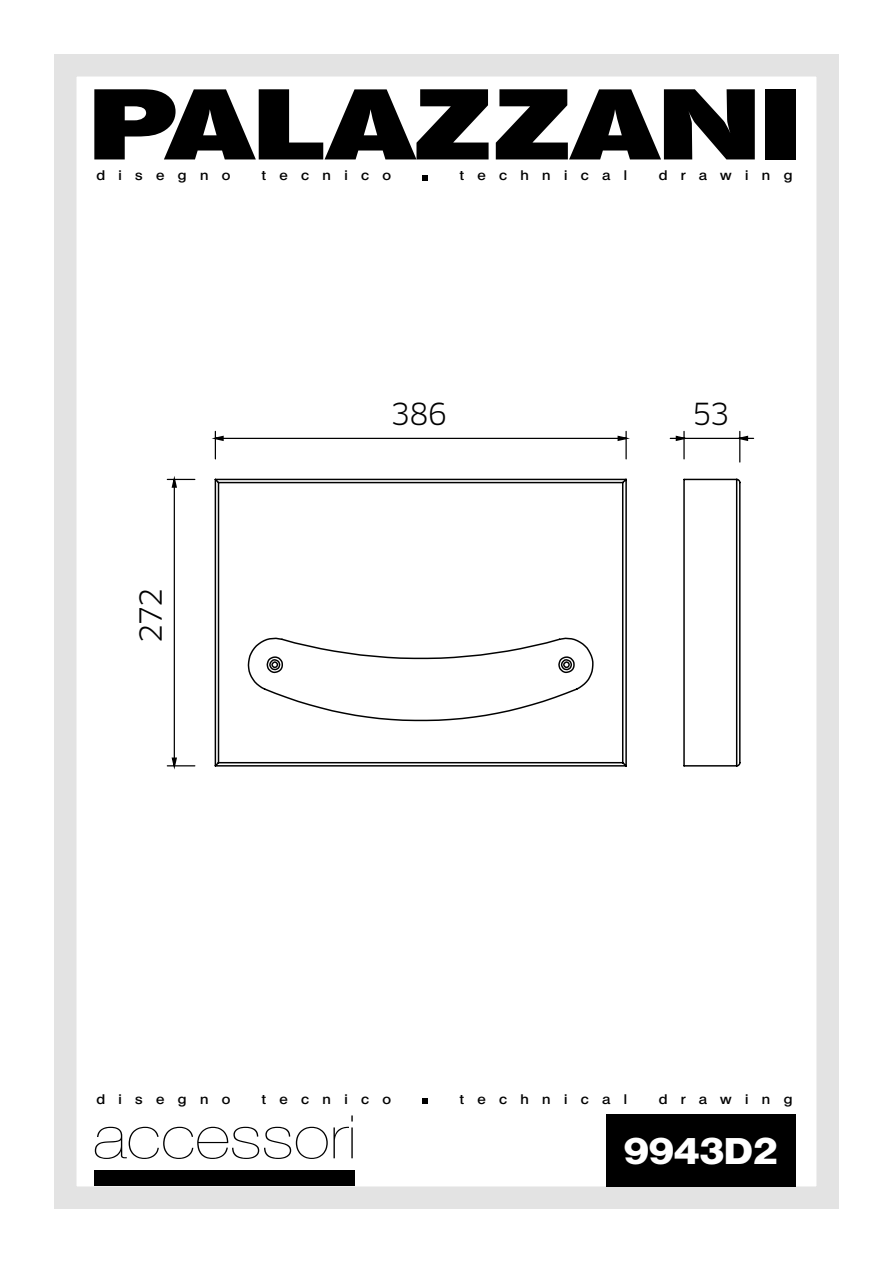
<style>
.page{position:relative;width:893px;height:1263px;background:#fff}
.page>*{position:absolute;margin:0;border:0;box-sizing:border-box;transform-origin:0 0}
.t1{font:200 60px "Helvetica Neue";color:#000;scale:1.15 1}
.t2{font:800 36px "Olympia";color:#fff;scale:1.1 1}
.t3{font:29.7px "Clan LF";letter-spacing:-.01em;color:#000}
.t4{font:600 13.5px "Olympia";letter-spacing:.9em;color:#000;scale:1.1 1}
</style>
<div class="page">
<div style="left:54px;top:54px;width:785px;height:1155px;border:22px solid #e3e3e3"></div>
<svg style="left:496px;top:89px;width:259px;height:70px"></svg>
<div style="left:765px;top:89px;width:31px;height:70px;background:#000"></div>
<svg style="left:94px;top:89px;width:395px;height:70px"></svg>
<svg style="left:422px;top:175px;width:6px;height:5px"></svg>
<svg style="left:422px;top:1098px;width:6px;height:6px"></svg>
<div style="left:606px;top:1114px;width:190px;height:72px;background:#000"></div>
<div style="left:94px;top:1170px;width:261px;height:16px;background:#000"></div>
<hr style="left:625px;top:431px;width:2px;height:28px;background:#000">
<hr style="left:739px;top:431px;width:1px;height:31px;background:#000">
<hr style="left:683px;top:431px;width:2px;height:28px;background:#000">
<svg style="left:670px;top:437px;width:84px;height:3px"></svg>
<svg style="left:215px;top:431px;width:411px;height:28px"></svg>
<svg style="left:167px;top:479px;width:28px;height:287px"></svg>
<svg style="left:214px;top:478px;width:527px;height:289px"></svg>
<p class="t4" style="left:96px;top:168px;width:123px">disegno</p>
<p class="t4" style="left:262px;top:168px;width:119px">tecnico</p>
<p class="t4" style="left:460px;top:168px;width:154px">technical</p>
<p class="t4" style="left:659px;top:168px;width:123px">drawing</p>
<h3 class="t3" style="left:135px;top:643px;width:57px;rotate:-90deg">272</h3>
<h3 class="t3" style="left:391px;top:397px;width:57px">386</h3>
<h3 class="t3" style="left:693px;top:397px;width:38px">53</h3>
<p class="t4" style="left:96px;top:1091px;width:123px">disegno</p>
<p class="t4" style="left:262px;top:1091px;width:119px">tecnico</p>
<p class="t4" style="left:460px;top:1091px;width:154px">technical</p>
<p class="t4" style="left:659px;top:1091px;width:123px">drawing</p>
<h1 class="t1" style="left:93px;top:1102px;width:230px">accessori</h1>
<h2 class="t2" style="left:624px;top:1130px;width:142px">9943D2</h2>
</div>
